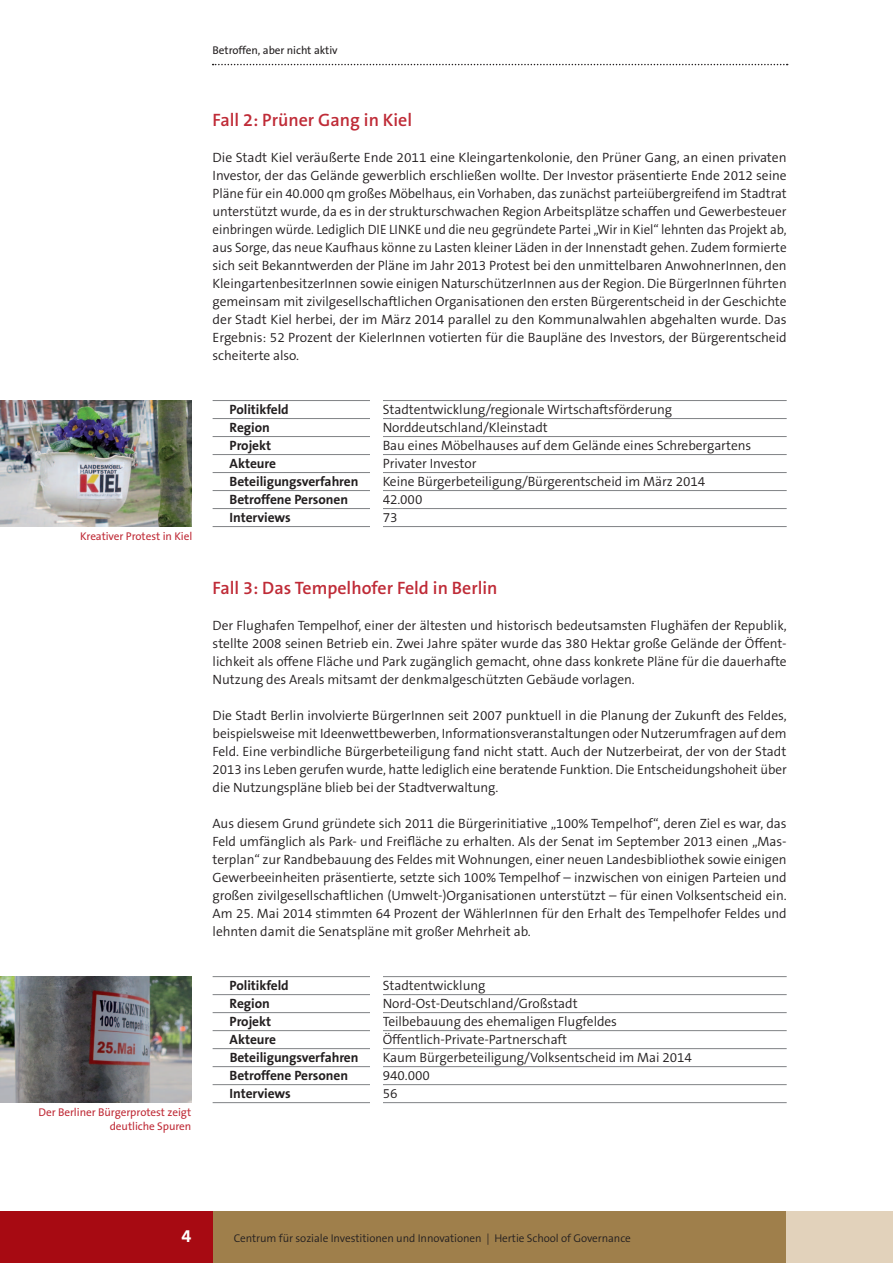
<style>
.page{position:relative;width:893px;height:1263px;background:#fff}
.page>*{position:absolute;margin:0;border:0;box-sizing:border-box;transform-origin:0 0}
.t1{font:600 18px "The Sans B6";color:#bf2b37}
.t2{font:700 18px "The Sans B7";color:#fff}
.t3{font:300 13.5px/18px "The Sans B4";letter-spacing:-.005em;color:#231f20;text-align:justify}
.t4{font:700 13.5px "The Sans B7";letter-spacing:-.005em;color:#231f20}
.t5{font:300 11.25px "The Sans B4";letter-spacing:-.005em;color:#231f20}
.t6{font:11.25px/13.5px "The Sans B5 Plain";letter-spacing:-.005em;color:#bf2b37;text-align:right}
.t7{font:11.25px "The Sans B5 Plain";letter-spacing:-.005em;color:#231f20}
</style>
<div class="page">
<div style="left:213px;top:1212px;width:574px;height:51px;background:#9f7f4b"></div>
<div style="left:0;top:1212px;width:213px;height:51px;background:#a70a12"></div>
<div style="left:787px;top:1212px;width:106px;height:51px;background:#e2d2bb"></div>
<svg style="left:213px;top:64px;width:575px;height:1px"></svg>
<hr style="left:213px;top:400px;width:574px;height:1px;background:#808285">
<hr style="left:213px;top:418px;width:574px;height:1px;background:#808285">
<hr style="left:213px;top:436px;width:574px;height:1px;background:#808285">
<hr style="left:213px;top:454px;width:574px;height:1px;background:#808285">
<hr style="left:213px;top:472px;width:574px;height:1px;background:#808285">
<hr style="left:213px;top:490px;width:574px;height:1px;background:#808285">
<hr style="left:213px;top:508px;width:574px;height:1px;background:#808285">
<hr style="left:213px;top:526px;width:574px;height:1px;background:#808285">
<div style="left:370px;top:396px;width:13px;height:144px;background:#fff"></div>
<img style="left:0;top:400px;width:191px;height:126px">
<hr style="left:213px;top:976px;width:574px;height:1px;background:#808285">
<hr style="left:213px;top:994px;width:574px;height:1px;background:#808285">
<hr style="left:213px;top:1012px;width:574px;height:1px;background:#808285">
<hr style="left:213px;top:1030px;width:574px;height:1px;background:#808285">
<hr style="left:213px;top:1048px;width:574px;height:1px;background:#808285">
<hr style="left:213px;top:1066px;width:574px;height:1px;background:#808285">
<hr style="left:213px;top:1084px;width:574px;height:1px;background:#808285">
<hr style="left:213px;top:1102px;width:574px;height:1px;background:#808285">
<div style="left:370px;top:972px;width:13px;height:144px;background:#fff"></div>
<img style="left:0;top:976px;width:191px;height:126px">
<p class="t7" style="left:213px;top:44px;width:127px">Betroffen, aber nicht aktiv</p>
<h1 class="t1" style="left:213px;top:110px;width:201px">Fall 2: Prüner Gang in Kiel</h1>
<p class="t3" style="left:213px;top:149px;width:576px">Die Stadt Kiel veräußerte Ende 2011 eine Kleingartenkolonie, den Prüner Gang, an einen privaten Investor, der das Gelände gewerblich erschließen wollte. Der Investor präsentierte Ende 2012 seine Pläne für ein 40.000 qm großes Möbelhaus, ein Vorhaben, das zunächst parteiübergreifend im Stadtrat unterstützt wurde, da es in der strukturschwachen Region Arbeitsplätze schaffen und Gewerbesteuer einbringen würde. Lediglich DIE LINKE und die neu gegründete Partei „Wir in Kiel“ lehnten das Projekt ab, aus Sorge, das neue Kaufhaus könne zu Lasten kleiner Läden in der Innenstadt gehen. Zudem formierte sich seit Bekanntwerden der Pläne im Jahr 2013 Protest bei den unmittelbaren AnwohnerInnen, den KleingartenbesitzerInnen sowie einigen NaturschützerInnen aus der Region. Die BürgerInnen führten gemeinsam mit zivilgesellschaftlichen Organisationen den ersten Bürgerentscheid in der Geschichte der Stadt Kiel herbei, der im März 2014 parallel zu den Kommunalwahlen abgehalten wurde. Das Ergebnis: 52 Prozent der KielerInnen votierten für die Baupläne des Investors, der Bürgerentscheid scheiterte also.</p>
<p class="t6" style="left:80px;top:530px;width:114px">Kreativer Protest in Kiel</p>
<p class="t6" style="left:38px;top:1106px;width:154px">Der Berliner Bürgerprotest zeigt deutliche Spuren</p>
<p class="t4" style="left:230px;top:402px;width:61px">Politikfeld</p>
<p class="t3" style="left:383px;top:401px;width:291px">Stadtentwicklung/regionale Wirtschaftsförderung</p>
<p class="t4" style="left:230px;top:420px;width:42px">Region</p>
<p class="t3" style="left:383px;top:419px;width:167px">Norddeutschland/Kleinstadt</p>
<p class="t4" style="left:230px;top:438px;width:43px">Projekt</p>
<p class="t3" style="left:383px;top:437px;width:370px">Bau eines Möbelhauses auf dem Gelände eines Schrebergartens</p>
<p class="t4" style="left:230px;top:456px;width:48px">Akteure</p>
<p class="t3" style="left:383px;top:455px;width:95px">Privater Investor</p>
<p class="t4" style="left:230px;top:474px;width:130px">Beteiligungsverfahren</p>
<p class="t3" style="left:383px;top:473px;width:324px">Keine Bürgerbeteiligung/Bürgerentscheid im März 2014</p>
<p class="t4" style="left:230px;top:492px;width:120px">Betroffene Personen</p>
<p class="t3" style="left:383px;top:491px;width:41px">42.000</p>
<p class="t4" style="left:230px;top:510px;width:63px">Interviews</p>
<p class="t3" style="left:383px;top:509px;width:16px">73</p>
<h1 class="t1" style="left:213px;top:578px;width:286px">Fall 3: Das Tempelhofer Feld in Berlin</h1>
<p class="t3" style="left:213px;top:617px;width:576px">Der Flughafen Tempelhof, einer der ältesten und historisch bedeutsamsten Flughäfen der Republik, stellte 2008 seinen Betrieb ein. Zwei Jahre später wurde das 380 Hektar große Gelände der Öffent&shy;lichkeit als offene Fläche und Park zugänglich gemacht, ohne dass konkrete Pläne für die dauerhafte Nutzung des Areals mitsamt der denkmalgeschützten Gebäude vorlagen.</p>
<p class="t3" style="left:213px;top:707px;width:576px">Die Stadt Berlin involvierte BürgerInnen seit 2007 punktuell in die Planung der Zukunft des Feldes, beispielsweise mit Ideenwettbewerben, Informationsveranstaltungen oder Nutzerumfragen auf dem Feld. Eine verbindliche Bürgerbeteiligung fand nicht statt. Auch der Nutzerbeirat, der von der Stadt 2013 ins Leben gerufen wurde, hatte lediglich eine beratende Funktion. Die Entscheidungshoheit über die Nutzungspläne blieb bei der Stadtverwaltung.</p>
<p class="t3" style="left:213px;top:815px;width:576px">Aus diesem Grund gründete sich 2011 die Bürgerinitiative „100% Tempelhof“, deren Ziel es war, das Feld umfänglich als Park- und Freifläche zu erhalten. Als der Senat im September 2013 einen „Mas&shy;terplan“ zur Randbebauung des Feldes mit Wohnungen, einer neuen Landesbibliothek sowie einigen Gewerbeeinheiten präsentierte, setzte sich 100% Tempelhof – inzwischen von einigen Parteien und großen zivilgesellschaftlichen (Umwelt-)Organisationen unterstützt – für einen Volksentscheid ein.<br>Am 25. Mai 2014 stimmten 64 Prozent der WählerInnen für den Erhalt des Tempelhofer Feldes und lehnten damit die Senatspläne mit großer Mehrheit ab.</p>
<p class="t4" style="left:230px;top:978px;width:61px">Politikfeld</p>
<p class="t3" style="left:383px;top:977px;width:104px">Stadtentwicklung</p>
<p class="t4" style="left:230px;top:996px;width:42px">Region</p>
<p class="t3" style="left:383px;top:995px;width:196px">Nord-Ost-Deutschland/Großstadt</p>
<p class="t4" style="left:230px;top:1014px;width:43px">Projekt</p>
<p class="t3" style="left:383px;top:1013px;width:236px">Teilbebauung des ehemaligen Flugfeldes</p>
<p class="t4" style="left:230px;top:1032px;width:48px">Akteure</p>
<p class="t3" style="left:383px;top:1031px;width:186px">Öffentlich-Private-Partnerschaft</p>
<p class="t4" style="left:230px;top:1050px;width:130px">Beteiligungsverfahren</p>
<p class="t3" style="left:383px;top:1049px;width:311px">Kaum Bürgerbeteiligung/Volksentscheid im Mai 2014</p>
<p class="t4" style="left:230px;top:1068px;width:120px">Betroffene Personen</p>
<p class="t3" style="left:383px;top:1067px;width:49px">940.000</p>
<p class="t4" style="left:230px;top:1086px;width:63px">Interviews</p>
<p class="t3" style="left:383px;top:1085px;width:16px">56</p>
<h1 class="t2" style="left:181px;top:1226px;width:11px">4</h1>
<p class="t5" style="left:234px;top:1232px;width:399px">Centrum für soziale Investitionen und Innovationen | Hertie School of Governance</p>
</div>
